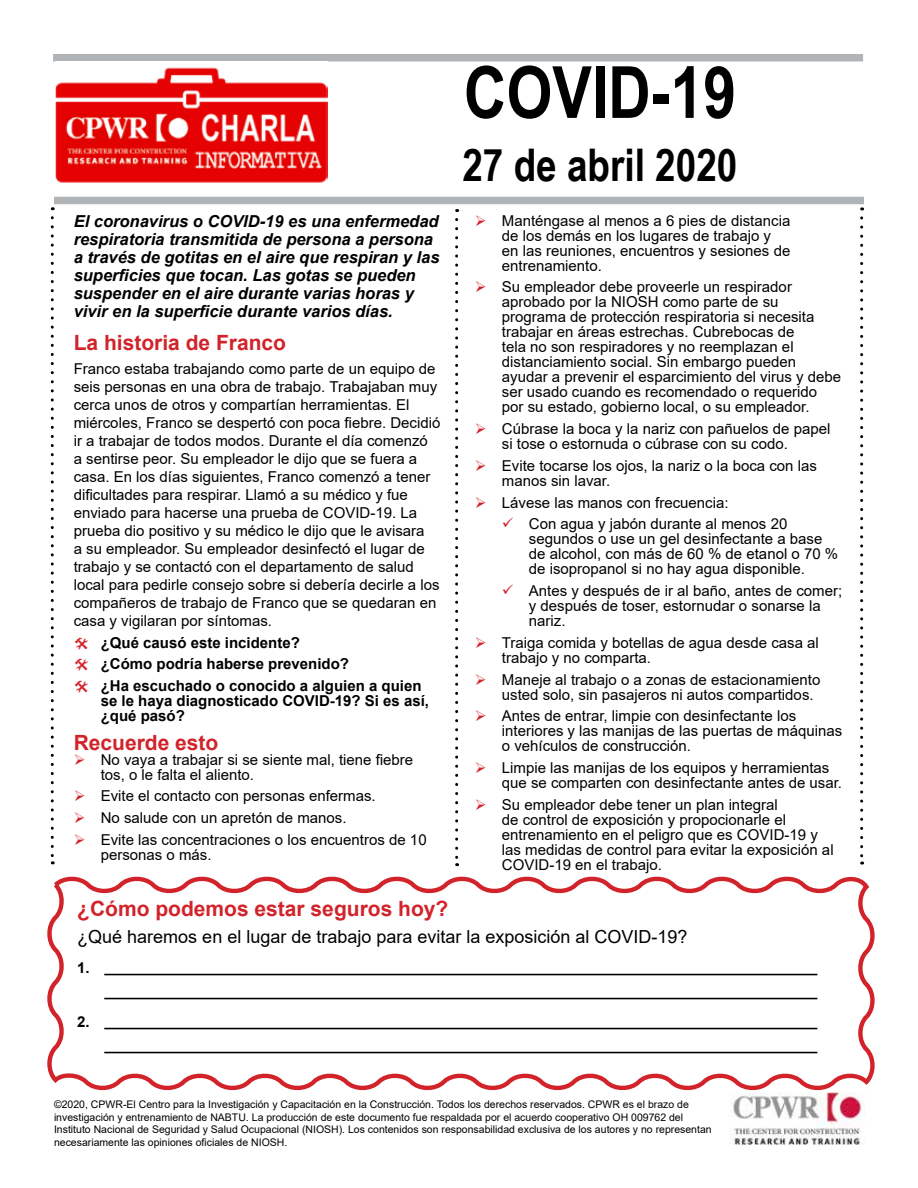
<style>
.page{position:relative;width:918px;height:1188px;background:#fff}
.page>*{position:absolute;margin:0;border:0;box-sizing:border-box;transform-origin:0 0}
.t1{font:700 72px "Arial Narrow";color:#000}
.t2{font:700 45px "Arial Narrow";color:#000}
.t3{font:700 21px "Arial";color:#d2232a}
.t4{font:18px "Arial";color:#000}
.t5{font:italic 700 16.5px/18px "Arial";color:#000}
.t6{font:15px/15px "Arial";color:#000}
.t7{font:700 15px/21.8px "Arial";color:#000}
.t8{font:10.5px/12.6px "Arial";color:#000}
</style>
<div class="page">
<div style="left:53px;top:54px;width:810px;height:8px;background:#b1b4b6"></div>
<div style="left:54px;top:197px;width:810px;height:7px;background:#b1b4b6"></div>
<img style="left:55px;top:67px;width:272px;height:116px">
<svg style="left:51px;top:218px;width:3px;height:646px"></svg>
<svg style="left:455px;top:219px;width:3px;height:647px"></svg>
<svg style="left:860px;top:218px;width:3px;height:647px"></svg>
<img style="left:729px;top:1096px;width:136px;height:48px">
<svg style="left:47px;top:876px;width:828px;height:220px"></svg>
<p class="t5" style="left:74px;top:212px;width:367px">El coronavirus o COVID-19 es una enfermedad respiratoria transmitida de persona a persona a través de gotitas en el aire que respiran y las superficies que tocan. Las gotas se pueden suspender en el aire durante varias horas y vivir en la superficie durante varios días.</p>
<h3 class="t3" style="left:74px;top:328px;width:214px">La historia de Franco</h3>
<p class="t6" style="left:74px;top:359px;width:368px;line-height:18px">Franco estaba trabajando como parte de un equipo de seis personas en una obra de trabajo. Trabajaban muy cerca unos de otros y compartían herramientas. El miércoles, Franco se despertó con poca fiebre. Decidió ir a trabajar de todos modos. Durante el día comenzó<br>a sentirse peor. Su empleador le dijo que se fuera a casa. En los días siguientes, Franco comenzó a tener dificultades para respirar. Llamó a su médico y fue enviado para hacerse una prueba de COVID-19. La prueba dio positivo y su médico le dijo que le avisara<br>a su empleador. Su empleador desinfectó el lugar de trabajo y se contactó con el departamento de salud local para pedirle consejo sobre si debería decirle a los compañeros de trabajo de Franco que se quedaran en casa y vigilaran por síntomas.</p>
<p class="t7" style="left:101px;top:632px;width:322px">¿Qué causó este incidente?<br>¿Cómo podría haberse prevenido?<br>¿Ha escuchado o conocido a alguien a quien</p>
<p class="t7" style="left:101px;top:693px;width:330px;line-height:15px">se le haya diagnosticado COVID-19? Si es así, ¿qué pasó?</p>
<h3 class="t3" style="left:74px;top:727px;width:146px">Recuerde esto</h3>
<p class="t6" style="left:101px;top:752px;width:314px">No vaya a trabajar si se siente mal, tiene fiebre tos, o le falta el aliento.</p>
<p class="t6" style="left:101px;top:785px;width:327px;line-height:21.8px">Evite el contacto con personas enfermas.<br>No salude con un apretón de manos.<br>Evite las concentraciones o los encuentros de 10</p>
<p class="t6" style="left:101px;top:847px;width:112px">personas o más.</p>
<h1 class="t1" style="left:464px;top:38px;width:274px">COVID-19</h1>
<h2 class="t2" style="left:462px;top:131px;width:276px">27 de abril 2020</h2>
<p class="t6" style="left:502px;top:213px;width:290px">Manténgase al menos a 6 pies de distancia de los demás en los lugares de trabajo y en las reuniones, encuentros y sesiones de entrenamiento.</p>
<p class="t6" style="left:502px;top:280px;width:341px">Su empleador debe proveerle un respirador aprobado por la NIOSH como parte de su programa de protección respiratoria si necesita trabajar en áreas estrechas. Cubrebocas de<br>tela no son respiradores y no reemplazan el distanciamiento social. Sin embargo pueden ayudar a prevenir el esparcimiento del virus y debe ser usado cuando es recomendado o requerido por su estado, gobierno local, o su empleador.</p>
<p class="t6" style="left:502px;top:421px;width:330px">Cúbrase la boca y la nariz con pañuelos de papel si tose o estornuda o cúbrase con su codo.</p>
<p class="t6" style="left:502px;top:458px;width:317px">Evite tocarse los ojos, la nariz o la boca con las manos sin lavar.</p>
<p class="t6" style="left:529px;top:491px;width:260px;line-height:21.8px;text-indent:-27px">Lávese las manos con frecuencia:<br>Con agua y jabón durante al menos 20</p>
<p class="t6" style="left:529px;top:532px;width:311px">segundos o use un gel desinfectante a base de alcohol, con más de 60 % de etanol o 70 % de isopropanol si no hay agua disponible.</p>
<p class="t6" style="left:529px;top:583px;width:315px">Antes y después de ir al baño, antes de comer; y después de toser, estornudar o sonarse la nariz.</p>
<p class="t6" style="left:502px;top:635px;width:319px">Traiga comida y botellas de agua desde casa al trabajo y no comparta.</p>
<p class="t6" style="left:502px;top:672px;width:320px">Maneje al trabajo o a zonas de estacionamiento usted solo, sin pasajeros ni autos compartidos.</p>
<p class="t6" style="left:502px;top:709px;width:342px">Antes de entrar, limpie con desinfectante los interiores y las manijas de las puertas de máquinas o vehıculos de construcción.</p>
<p class="t6" style="left:502px;top:739px;width:329px;line-height:19.4px;text-indent:41px">́<br>Limpie las manijas de los equipos y herramientas</p>
<p class="t6" style="left:502px;top:772px;width:342px;line-height:21.8px">que se comparten con desinfectante antes de usar.<br>Su empleador debe tener un plan integral</p>
<p class="t6" style="left:502px;top:812px;width:333px">de control de exposición y propocionarle el entrenamiento en el peligro que es COVID-19 y las medidas de control para evitar la exposición al COVID-19 en el trabajo.</p>
<h3 class="t3" style="left:77px;top:894px;width:373px">¿Cómo podemos estar seguros hoy?</h3>
<p class="t4" style="left:77px;top:924px;width:612px">¿Qué haremos en el lugar de trabajo para evitar la exposición al COVID-19?</p>
<p class="t7" style="left:77px;top:957px;width:14px">1.</p>
<p class="t7" style="left:77px;top:1011px;width:14px">2.</p>
<p class="t8" style="left:54px;top:1098px;width:659px">©2020, CPWR-El Centro para la Investigación y Capacitación en la Construcción. Todos los derechos reservados. CPWR es el brazo de investigación y entrenamiento de NABTU. La producción de este documento fue respaldada por el acuerdo cooperativo OH 009762 del Instituto Nacional de Seguridad y Salud Ocupacional (NIOSH). Los contenidos son responsabilidad exclusiva de los autores y no representan necesariamente las opiniones oficiales de NIOSH.</p>
</div>
